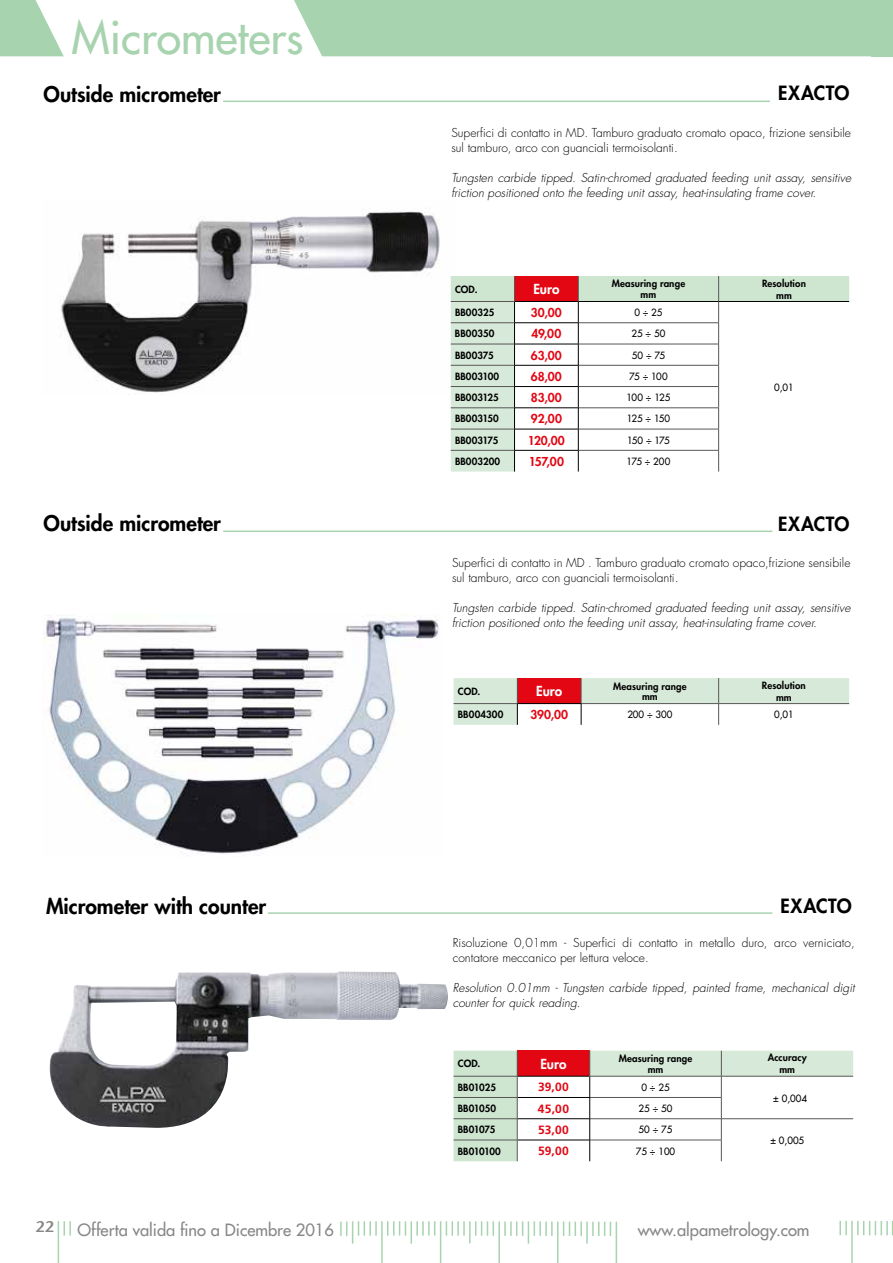
<style>
.page{position:relative;width:893px;height:1263px;background:#fff}
.page>*{position:absolute;margin:0;border:0;box-sizing:border-box;transform-origin:0 0}
.t1{font:500 45px "Futura Std";color:#a8d3af}
.t2{font:800 21px "Futura Std";color:#000}
.t3{font:800 19.05px "Futura Std";letter-spacing:.025em;color:#000}
.t4{font:500 16.5px "Futura Std";color:#878787}
.t5{font:15px "Stone Sans Semi Boold";color:#878787}
.t6{font:800 13.5px "Futura Std";color:#fff}
.t7{font:italic 300 12px/15px "Futura Std";color:#000}
.t8{font:300 12px/15px "Futura Std";color:#000}
.t9{font:800 12px "Futura Std";letter-spacing:.005em;color:#e30613}
.t10{font:700 12px "Frutiger";letter-spacing:.03em;color:#e30613}
.t11{font:800 9.75px/10.5px "Futura Std";letter-spacing:.01em;color:#000;text-align:center}
.t12{font:500 9.75px "Futura Std";color:#000}
.t13{font:800 9.75px "Futura Std";letter-spacing:-.04em;color:#000}
.t14{font:800 9.75px "Futura Std";letter-spacing:-.03em;color:#000}
</style>
<div class="page">
<svg style="left:0;top:0;width:64px;height:56px"></svg>
<hr style="left:58px;top:1221px;width:1px;height:42px;background:#a8d3af">
<svg style="left:64px;top:1221px;width:7px;height:14px"></svg>
<hr style="left:469px;top:1221px;width:2px;height:22px;background:#a8d3af">
<hr style="left:586px;top:1221px;width:2px;height:22px;background:#a8d3af">
<hr style="left:410px;top:1221px;width:2px;height:22px;background:#a8d3af">
<hr style="left:851px;top:1221px;width:2px;height:42px;background:#a8d3af">
<hr style="left:557px;top:1221px;width:1px;height:42px;background:#a8d3af">
<hr style="left:440px;top:1221px;width:1px;height:42px;background:#a8d3af">
<hr style="left:381px;top:1221px;width:2px;height:42px;background:#a8d3af">
<svg style="left:446px;top:1221px;width:19px;height:15px"></svg>
<hr style="left:498px;top:1221px;width:2px;height:42px;background:#a8d3af">
<svg style="left:592px;top:1222px;width:19px;height:14px"></svg>
<svg style="left:387px;top:1221px;width:19px;height:14px"></svg>
<svg style="left:504px;top:1221px;width:49px;height:22px"></svg>
<hr style="left:616px;top:1221px;width:1px;height:42px;background:#a8d3af">
<svg style="left:857px;top:1221px;width:36px;height:14px"></svg>
<svg style="left:416px;top:1221px;width:19px;height:14px"></svg>
<svg style="left:475px;top:1221px;width:19px;height:15px"></svg>
<svg style="left:563px;top:1221px;width:19px;height:15px"></svg>
<svg style="left:340px;top:1221px;width:37px;height:22px"></svg>
<svg style="left:839px;top:1221px;width:8px;height:14px"></svg>
<img style="left:61px;top:208px;width:390px;height:186px">
<svg style="left:451px;top:276px;width:398px;height:196px"></svg>
<svg style="left:454px;top:678px;width:395px;height:47px"></svg>
<img style="left:43px;top:614px;width:396px;height:240px">
<img style="left:49px;top:971px;width:399px;height:157px">
<div style="left:517px;top:1051px;width:73px;height:25px;background:#e30613"></div>
<hr style="left:517px;top:1097px;width:73px;height:1px;background:#000">
<hr style="left:517px;top:1118px;width:73px;height:1px;background:#000">
<hr style="left:517px;top:1140px;width:73px;height:1px;background:#000">
<hr style="left:517px;top:1076px;width:73px;height:1px;background:#000">
<svg style="left:454px;top:1051px;width:64px;height:110px"></svg>
<svg style="left:589px;top:1051px;width:264px;height:110px"></svg>
<hr style="left:590px;top:1076px;width:131px;height:1px;background:#575756">
<hr style="left:721px;top:1076px;width:132px;height:1px;background:#575756">
<hr style="left:268px;top:912px;width:504px;height:2px;background:#a8d3af">
<hr style="left:223px;top:530px;width:549px;height:2px;background:#a8d3af">
<hr style="left:223px;top:101px;width:547px;height:1px;background:#a8d3af">
<div style="left:294px;top:0;width:599px;height:56px;background:#a8d3af"></div>
<h1 class="t1" style="left:71px;top:9px;width:233px">Micrometers</h1>
<h2 class="t2" style="left:44px;top:81px;width:179px">Outside micrometer</h2>
<h3 class="t3" style="left:778px;top:81px;width:73px">EXACTO</h3>
<p class="t8" style="left:451px;top:126px;width:401px">Superfici di contatto in MD. Tamburo graduato cromato opaco, frizione sensibile sul tamburo, arco con guanciali termoisolanti.</p>
<p class="t7" style="left:451px;top:171px;width:401px">Tungsten carbide tipped. Satin-chromed graduated feeding unit assay, sensitive friction positioned onto the feeding unit assay, heat-insulating frame cover.</p>
<p class="t11" style="left:455px;top:284px;width:24px">COD.</p>
<p class="t6" style="left:533px;top:281px;width:28px">Euro</p>
<p class="t11" style="left:612px;top:279px;width:75px">Measuring range mm</p>
<p class="t11" style="left:762px;top:277px;width:45px;line-height:12px">Resolution mm</p>
<p class="t11" style="left:455px;top:307px;width:41px">BB00325</p>
<p class="t9" style="left:531px;top:305px;width:32px">30,00</p>
<p class="t12" style="left:634px;top:306px;width:30px">0 ÷ 25</p>
<p class="t11" style="left:455px;top:329px;width:41px">BB00350</p>
<p class="t9" style="left:531px;top:326px;width:31px">49,00</p>
<p class="t12" style="left:632px;top:328px;width:35px">25 ÷ 50</p>
<p class="t11" style="left:455px;top:350px;width:40px">BB00375</p>
<p class="t9" style="left:531px;top:348px;width:32px">63,00</p>
<p class="t12" style="left:632px;top:349px;width:35px">50 ÷ 75</p>
<p class="t11" style="left:455px;top:371px;width:46px">BB003100</p>
<p class="t9" style="left:531px;top:369px;width:32px">68,00</p>
<p class="t12" style="left:629px;top:370px;width:40px">75 ÷ 100</p>
<p class="t11" style="left:455px;top:392px;width:45px">BB003125</p>
<p class="t9" style="left:531px;top:390px;width:32px">83,00</p>
<p class="t12" style="left:627px;top:391px;width:45px">100 ÷ 125</p>
<p class="t11" style="left:455px;top:414px;width:45px">BB003150</p>
<p class="t9" style="left:531px;top:411px;width:33px">92,00</p>
<p class="t12" style="left:627px;top:413px;width:45px">125 ÷ 150</p>
<p class="t11" style="left:455px;top:435px;width:45px">BB003175</p>
<p class="t9" style="left:528px;top:433px;width:38px">120,00</p>
<p class="t12" style="left:627px;top:434px;width:44px">150 ÷ 175</p>
<p class="t11" style="left:455px;top:456px;width:47px">BB003200</p>
<p class="t9" style="left:529px;top:454px;width:37px">157,00</p>
<p class="t12" style="left:627px;top:455px;width:45px">175 ÷ 200</p>
<p class="t12" style="left:774px;top:381px;width:21px">0,01</p>
<h2 class="t2" style="left:44px;top:510px;width:179px">Outside micrometer</h2>
<h3 class="t3" style="left:778px;top:512px;width:73px">EXACTO</h3>
<p class="t8" style="left:452px;top:556px;width:400px">Superfici di contatto in MD . Tamburo graduato cromato opaco,frizione sensibile sul tamburo, arco con guanciali termoisolanti.</p>
<p class="t7" style="left:452px;top:601px;width:400px">Tungsten carbide tipped. Satin-chromed graduated feeding unit assay, sensitive friction positioned onto the feeding unit assay, heat-insulating frame cover.</p>
<p class="t11" style="left:458px;top:686px;width:24px">COD.</p>
<p class="t6" style="left:536px;top:683px;width:28px">Euro</p>
<p class="t11" style="left:613px;top:681px;width:75px">Measuring range mm</p>
<p class="t11" style="left:762px;top:679px;width:45px;line-height:12px">Resolution mm</p>
<p class="t11" style="left:458px;top:709px;width:47px">BB004300</p>
<p class="t9" style="left:530px;top:707px;width:39px">390,00</p>
<p class="t12" style="left:627px;top:709px;width:47px">200 ÷ 300</p>
<p class="t12" style="left:774px;top:709px;width:21px">0,01</p>
<h2 class="t2" style="left:46px;top:893px;width:222px">Micrometer with counter</h2>
<h3 class="t3" style="left:780px;top:894px;width:73px">EXACTO</h3>
<p class="t8" style="left:453px;top:935px;width:403px">Risoluzione 0,01mm - Superfici di contatto in metallo duro, arco verniciato, contatore meccanico per lettura veloce.</p>
<p class="t7" style="left:453px;top:980px;width:403px">Resolution 0.01mm - Tungsten carbide tipped, painted frame, mechanical digit counter for quick reading.</p>
<p class="t11" style="left:458px;top:1058px;width:24px">COD.</p>
<p class="t6" style="left:540px;top:1055px;width:28px">Euro</p>
<p class="t11" style="left:619px;top:1053px;width:75px">Measuring range mm</p>
<p class="t11" style="left:768px;top:1052px;width:41px;line-height:12px">Accuracy mm</p>
<p class="t11" style="left:458px;top:1082px;width:40px">BB01025</p>
<p class="t10" style="left:538px;top:1080px;width:32px">39,00</p>
<p class="t12" style="left:641px;top:1081px;width:30px">0 ÷ 25</p>
<p class="t12" style="left:773px;top:1092px;width:35px">± 0,004</p>
<p class="t11" style="left:458px;top:1103px;width:40px">BB01050</p>
<p class="t10" style="left:538px;top:1101px;width:33px">45,00</p>
<p class="t12" style="left:639px;top:1102px;width:35px">25 ÷ 50</p>
<p class="t14" style="left:458px;top:1123px;width:39px">BB01075</p>
<p class="t10" style="left:538px;top:1123px;width:32px">53,00</p>
<p class="t12" style="left:639px;top:1124px;width:35px">50 ÷ 75</p>
<p class="t12" style="left:770px;top:1134px;width:35px">± 0,005</p>
<p class="t13" style="left:458px;top:1145px;width:45px">BB010100</p>
<p class="t10" style="left:538px;top:1144px;width:32px">59,00</p>
<p class="t12" style="left:636px;top:1145px;width:41px">75 ÷ 100</p>
<p class="t5" style="left:35px;top:1217px;width:20px">22</p>
<h3 class="t4" style="left:78px;top:1219px;width:258px">Offerta valida fino a Dicembre 2016</h3>
<h3 class="t4" style="left:638px;top:1219px;width:173px">www.alpametrology.com</h3>
</div>
